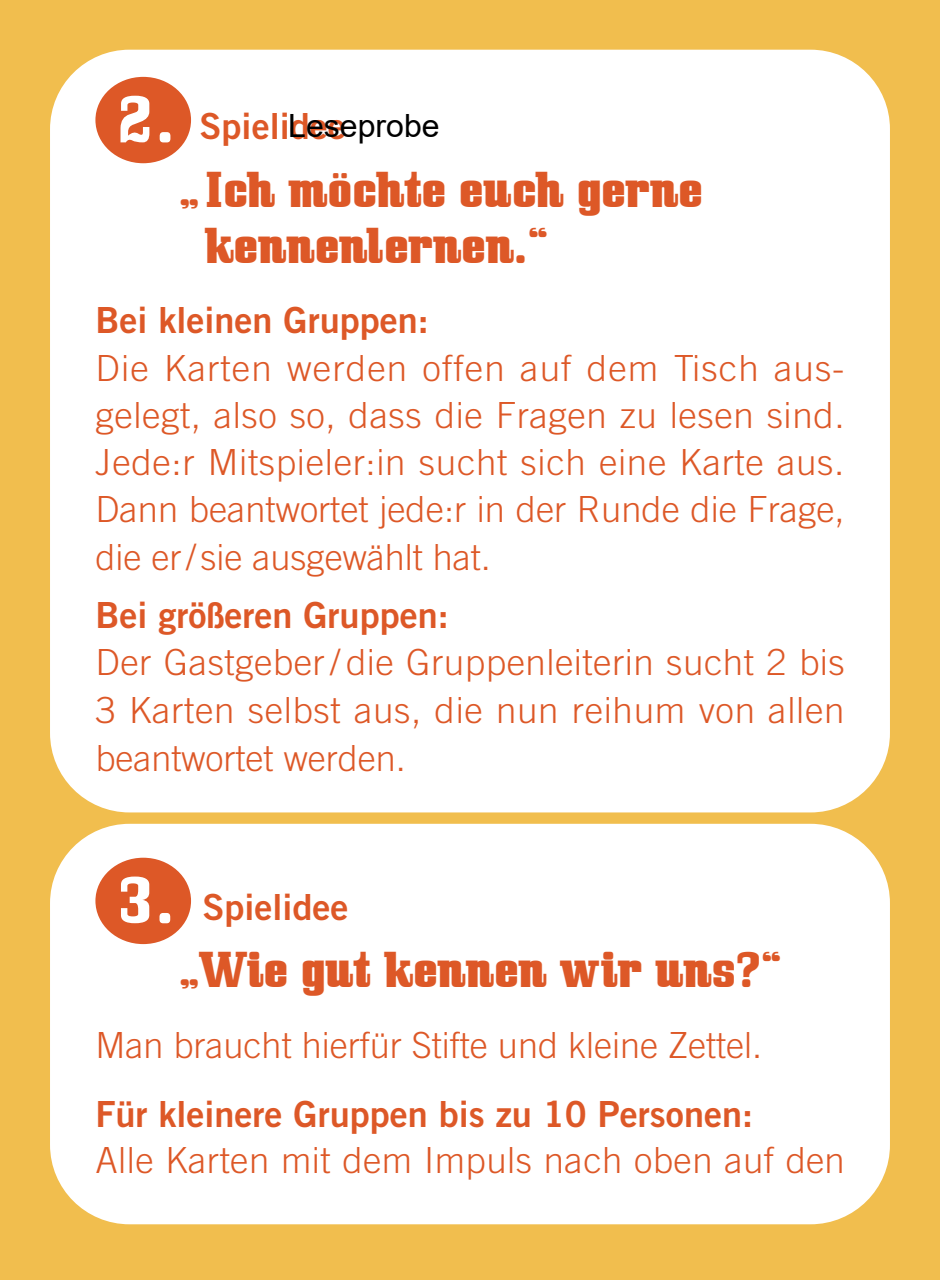
<style>
.page{position:relative;width:940px;height:1280px;background:#fff}
.page>*{position:absolute;margin:0;border:0;box-sizing:border-box;transform-origin:0 0}
.t1{font:44px/56px "Bullpen";color:#dd5827}
.t2{font:300 36px/47.2px "Trade Gothic";color:#dd5827;text-align:justify}
.t3{font:36px "Trade Gothic Bold Two";color:#dd5827}
.t4{font:32px "Arial";color:#000}
.s1{font-family:"Bullpen";font-size:58.4px;color:#fff}
</style>
<div class="page">
<div style="left:0;top:0;width:939px;height:1279px;background:#f1be4e"></div>
<div style="left:50px;top:50px;width:839px;height:762px;background:#fff;border-radius:79px"></div>
<div style="left:50px;top:823px;width:839px;height:401px;background:#fff;border-radius:79px"></div>
<div style="left:95px;top:77px;width:96px;height:86px;background:#dd5827;border-radius:50%"></div>
<div style="left:95px;top:857px;width:96px;height:86px;background:#dd5827;border-radius:50%"></div>
<p class="t3" style="left:118px;top:104px;width:229px"><span class="s1">2.</span> Spielidee</p>
<p class="t1" style="left:204px;top:162px;width:499px;text-indent:-26px">„ Ich möchte euch gerne kennenlernen.“</p>
<p class="t4" style="left:288px;top:104px;width:153px">Leseprobe</p>
<p class="t3" style="left:95px;top:298px;width:335px">Bei kleinen Gruppen:</p>
<p class="t2" style="left:95px;top:344px;width:750px">Die Karten werden offen auf dem Tisch aus&shy;gelegt, also so, dass die Fragen zu lesen sind.<br>Jede:r Mitspieler:in sucht sich eine Karte aus.<br>Dann beantwortet jede:r in der Runde die Frage, die er/ sie ausgewählt hat.</p>
<p class="t3" style="left:95px;top:593px;width:355px">Bei größeren Gruppen:</p>
<p class="t2" style="left:95px;top:638px;width:750px">Der Gastgeber/ die Gruppenleiterin sucht 2 bis 3 Karten selbst aus, die nun reihum von allen beantwortet werden.</p>
<p class="t3" style="left:119px;top:884px;width:231px"><span class="s1">3.</span> Spielidee</p>
<p class="t1" style="left:178px;top:942px;width:605px">„Wie gut kennen wir uns?“</p>
<p class="t2" style="left:95px;top:1021px;width:668px">Man braucht hierfür Stifte und kleine Zettel.</p>
<p class="t3" style="left:95px;top:1091px;width:658px">Für kleinere Gruppen bis zu 10 Personen:</p>
<p class="t2" style="left:95px;top:1135px;width:750px">Alle Karten mit dem Impuls nach oben auf den</p>
</div>
